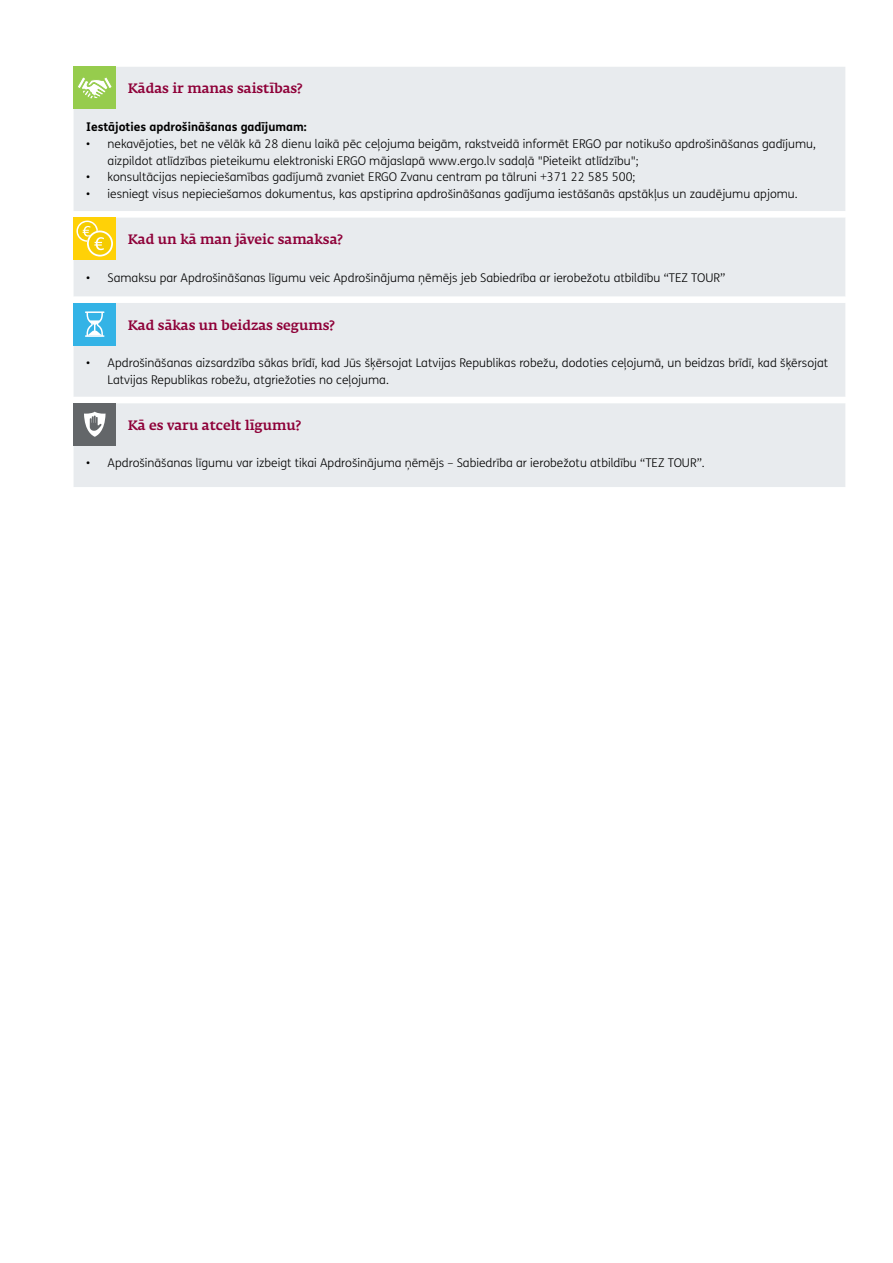
<style>
.page{position:relative;width:893px;height:1263px;background:#fff}
.page>*{position:absolute;margin:0;border:0;box-sizing:border-box;transform-origin:0 0}
.t1{font:500 13.5px "Fedra Serif A Pro";color:#8e0038}
.t2{font:300 12px/16.8px "FS Me";color:#000}
.t3{font:700 12px "FS Me";color:#000}
</style>
<div class="page">
<div style="left:74px;top:67px;width:771px;height:420px;background:#e8ebee"></div>
<svg style="left:74px;top:211px;width:771px;height:192px;background:#eaedef"></svg>
<div style="left:74px;top:67px;width:42px;height:42px;background:#96cc4d"></div>
<svg style="left:78px;top:77px;width:34px;height:22px"></svg>
<div style="left:74px;top:217px;width:42px;height:43px;background:#ffd107"></div>
<svg style="left:76px;top:221px;width:37px;height:36px"></svg>
<div style="left:74px;top:303px;width:42px;height:42px;background:#33b3e6"></div>
<svg style="left:85px;top:311px;width:19px;height:26px"></svg>
<div style="left:74px;top:403px;width:42px;height:42px;background:#636669"></div>
<svg style="left:84px;top:412px;width:22px;height:25px"></svg>
<p class="t1" style="left:128px;top:81px;width:176px">Kādas ir manas saistības?</p>
<p class="t3" style="left:86px;top:117px;width:222px">Iestājoties apdrošināšanas gadījumam:</p>
<p class="t2" style="left:108px;top:135px;width:710px;text-indent:-21px">• nekavējoties, bet ne vēlāk kā 28 dienu laikā pēc ceļojuma beigām, rakstveidā informēt ERGO par notikušo apdrošināšanas gadījumu, aizpildot atlīdzības pieteikumu elektroniski ERGO mājaslapā www.ergo.lv sadaļā "Pieteikt atlīdzību";</p>
<p class="t2" style="left:86px;top:168px;width:551px">• konsultācijas nepieciešamības gadījumā zvaniet ERGO Zvanu centram pa tālruni +371 22 585 500;</p>
<p class="t2" style="left:86px;top:185px;width:713px">• iesniegt visus nepieciešamos dokumentus, kas apstiprina apdrošināšanas gadījuma iestāšanās apstākļus un zaudējumu apjomu.</p>
<p class="t1" style="left:128px;top:231px;width:216px">Kad un kā man jāveic samaksa?</p>
<p class="t2" style="left:86px;top:269px;width:641px">• Samaksu par Apdrošināšanas līgumu veic Apdrošinājuma ņēmējs jeb Sabiedrība ar ierobežotu atbildību “TEZ TOUR”</p>
<p class="t1" style="left:128px;top:317px;width:208px">Kad sākas un beidzas segums?</p>
<p class="t2" style="left:108px;top:354px;width:722px;text-indent:-21px">• Apdrošināšanas aizsardzība sākas brīdī, kad Jūs šķērsojat Latvijas Republikas robežu, dodoties ceļojumā, un beidzas brīdī, kad šķērsojat<br>Latvijas Republikas robežu, atgriežoties no ceļojuma.</p>
<p class="t1" style="left:128px;top:417px;width:175px">Kā es varu atcelt līgumu?</p>
<p class="t2" style="left:86px;top:454px;width:620px">• Apdrošināšanas līgumu var izbeigt tikai Apdrošinājuma ņēmējs – Sabiedrība ar ierobežotu atbildību “TEZ TOUR”.</p>
</div>
